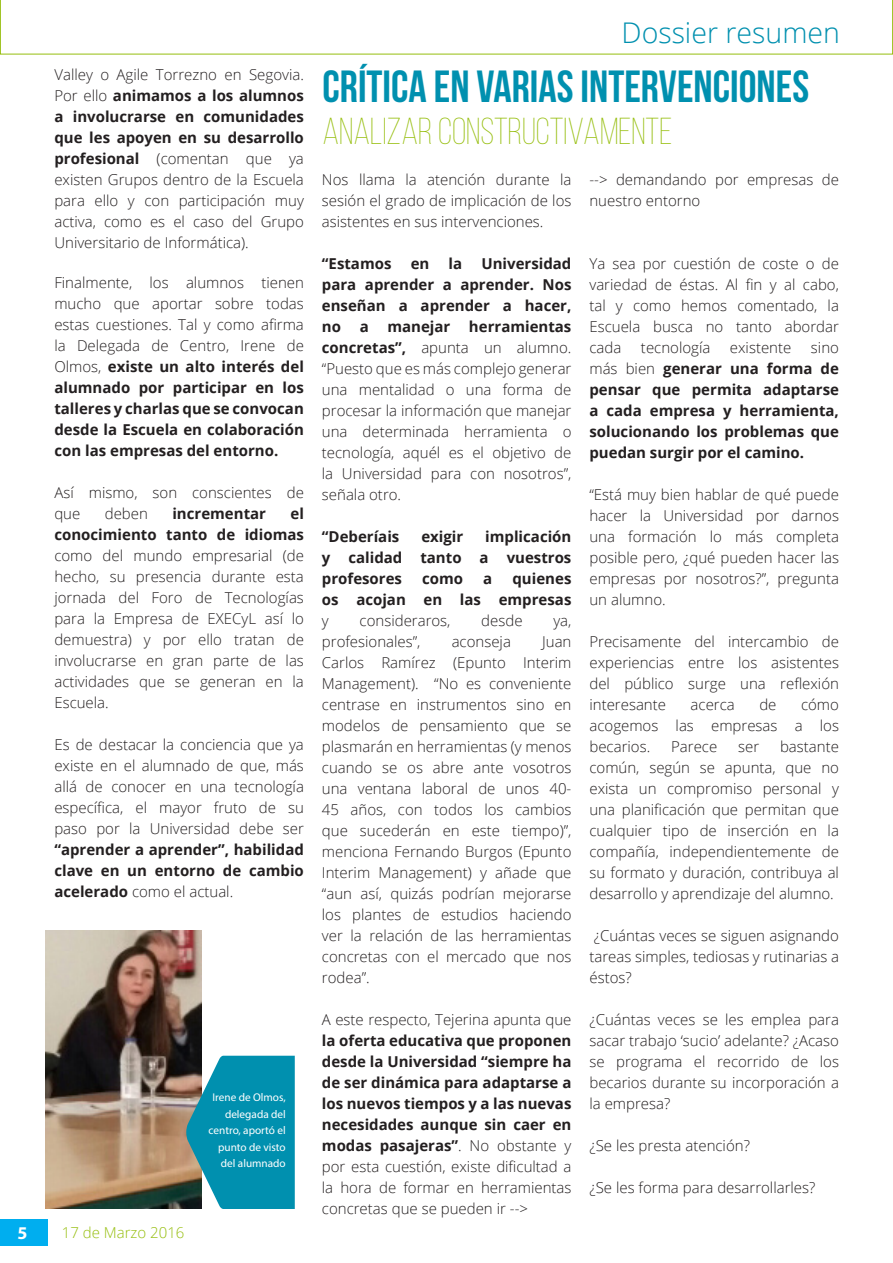
<style>
.page{position:relative;width:893px;height:1263px;background:#fff}
.page>*{position:absolute;margin:0;border:0;box-sizing:border-box;transform-origin:0 0}
.Head_1{font:700 45px "Bebas Neue";color:#0090af}
.Head_1-2{font:300 37.5px "Bebas Neue";color:#96be0e}
.Subheading{font:300 28.5px "Open Sans";color:#0090af}
.t1{font:700 18px "Myriad Pro";color:#fff}
.Body{font:300 15px/21px "Open Sans";color:#231f20;text-align:justify}
.Body-2{font:700 15px/21px "Open Sans";color:#231f20;text-align:justify}
.t2{font:300 15px "Open Sans";color:#96be0e}
.t3{font:11.25px/16.5px "Myriad Pro";color:#fff;text-align:right}
.s1{font-weight:700}
.s2{font-weight:300}
</style>
<div class="page">
<div style="left:0;top:1219px;width:47px;height:26px;background:#00aeef"></div>
<img style="left:45px;top:930px;width:156px;height:279px">
<svg style="left:186px;top:1056px;width:109px;height:153px;background:#1790a8"></svg>
<svg style="left:0;top:0;width:893px;height:54px"></svg>
<p class="Body" style="left:54px;top:63px;width:251px">Valley o Agile Torrezno en Segovia.<br>Por ello <span class="s1">animamos a los alumnos a involucrarse en comunidades que les apoyen en su desarrollo profesional</span> (comentan que ya existen Grupos dentro de la Escuela para ello y con participación muy activa, como es el caso del Grupo Universitario de Informática).</p>
<p class="Body-2" style="left:54px;top:272px;width:251px"><span class="s2">Finalmente, los alumnos tienen mucho que aportar sobre todas estas cuestiones. Tal y como afirma la Delegada de Centro, Irene de Olmos,</span> existe un alto interés del alumnado por participar en los talleres y charlas que se convocan desde la Escuela en colaboración con las empresas del entorno.</p>
<p class="Body" style="left:54px;top:482px;width:251px">Así mismo, son conscientes de que</p>
<p class="Body" style="left:105px;top:503px;width:45px">deben</p>
<p class="Body-2" style="left:172px;top:503px;width:95px">incrementar</p>
<p class="Body" style="left:54px;top:503px;width:251px;text-indent:236px"><span class="s1">el conocimiento tanto de idiomas </span>como del mundo empresarial (de hecho, su presencia durante esta jornada del Foro de Tecnologías para la Empresa de EXECyL así lo demuestra) y por ello tratan de involucrarse en gran parte de las actividades que se generan en la Escuela.</p>
<p class="Body" style="left:54px;top:734px;width:251px">Es de destacar la conciencia que ya existe en el alumnado de que, más allá de conocer en una tecnología específica, el mayor fruto de su paso por la Universidad debe ser <span class="s1">“aprender a aprender”, habilidad clave en un entorno de cambio acelerado</span> como el actual.</p>
<p class="t1" style="left:18px;top:1221px;width:11px">5</p>
<p class="t2" style="left:62px;top:1222px;width:124px">17 de Marzo 2016</p>
<p class="t3" style="left:209px;top:1089px;width:79px">Irene de Olmos, delegada del centro, aportó el punto de visto del alumnado</p>
<p class="Subheading" style="left:622px;top:13px;width:220px">Dossier resumen</p>
<p class="Head_1" style="left:323px;top:62px;width:488px">CRÍTICA EN VARIAS INTERVENCIONES</p>
<p class="Head_1-2" style="left:323px;top:111px;width:351px">ANALIZAR CONSTRUCTIVAMENTE</p>
<p class="Body" style="left:322px;top:168px;width:251px">Nos llama la atención durante la sesión el grado de implicación de los asistentes en sus intervenciones.</p>
<p class="Body-2" style="left:322px;top:252px;width:71px">“Estamos</p>
<p class="Body-2" style="left:411px;top:252px;width:20px">en</p>
<p class="Body-2" style="left:449px;top:252px;width:15px">la</p>
<p class="Body" style="left:322px;top:252px;width:251px;text-indent:159px"><span class="s1">Universidad para aprender a aprender. Nos enseñan a aprender a hacer, no a manejar herramientas concretas”,</span> apunta un alumno. “Puesto que es más complejo generar una mentalidad o una forma de procesar la información que manejar una determinada herramienta o tecnología, aquél es el objetivo de la Universidad para con nosotros”, señala otro.</p>
<p class="Body-2" style="left:322px;top:525px;width:79px">“Deberíais</p>
<p class="Body-2" style="left:421px;top:525px;width:43px">exigir</p>
<p class="Body-2" style="left:322px;top:525px;width:251px;text-indent:163px">implicación y calidad tanto a vuestros profesores</p>
<p class="Body-2" style="left:322px;top:567px;width:251px;text-indent:191px">quienes os acojan en las empresas <span class="s2">y</span></p>
<p class="Body-2" style="left:422px;top:567px;width:43px">como</p>
<p class="Body-2" style="left:483px;top:567px;width:11px">a</p>
<p class="Body" style="left:360px;top:609px;width:92px">consideraros,</p>
<p class="Body" style="left:481px;top:609px;width:43px">desde</p>
<p class="Body" style="left:553px;top:609px;width:20px">ya,</p>
<p class="Body" style="left:322px;top:630px;width:100px">profesionales”,</p>
<p class="Body" style="left:452px;top:630px;width:61px">aconseja</p>
<p class="Body" style="left:322px;top:630px;width:251px;text-indent:220px">Juan Carlos Ramírez (Epunto Interim Management). “No es conveniente centrase en instrumentos sino en modelos de pensamiento que se plasmarán en herramientas (y menos cuando se os abre ante vosotros una ventana laboral de unos 40- 45 años, con todos los cambios que sucederán en este tiempo)”, menciona Fernando Burgos (Epunto Interim Management) y añade que “aun así, quizás podrían mejorarse los plantes de estudios haciendo ver la relación de las herramientas concretas con el mercado que nos rodea”.</p>
<p class="Body-2" style="left:322px;top:1008px;width:251px"><span class="s2">A este respecto, Tejerina apunta que </span>la oferta educativa que proponen desde la Universidad “siempre ha de ser dinámica para adaptarse a los nuevos tiempos y a las nuevas necesidades aunque sin caer en modas pasajeras”<span class="s2">. No obstante y por esta cuestión, existe dificultad a la hora de formar en herramientas concretas que se pueden ir --&gt;</span></p>
<p class="Body" style="left:589px;top:168px;width:251px">--&gt; demandando por empresas de nuestro entorno</p>
<p class="Body" style="left:589px;top:252px;width:251px">Ya sea por cuestión de coste o de variedad de éstas. Al fin y al cabo, tal y como hemos comentado, la Escuela busca no tanto abordar cada</p>
<p class="Body" style="left:641px;top:336px;width:71px">tecnología</p>
<p class="Body" style="left:730px;top:336px;width:63px">existente</p>
<p class="Body-2" style="left:589px;top:336px;width:251px;text-indent:221px"><span class="s2">sino más bien</span> generar una forma de pensar que permita adaptarse a cada empresa y herramienta, solucionando los problemas que puedan surgir por el camino.</p>
<p class="Body" style="left:589px;top:483px;width:251px">“Está muy bien hablar de qué puede hacer la Universidad por darnos una formación lo más completa posible pero, ¿qué pueden hacer las empresas por nosotros?”, pregunta un alumno.</p>
<p class="Body" style="left:589px;top:630px;width:251px">Precisamente del intercambio de experiencias entre los asistentes del público surge una reflexión interesante</p>
<p class="Body" style="left:589px;top:693px;width:251px;text-indent:212px">cómo acogemos las empresas a los becarios.</p>
<p class="Body" style="left:691px;top:693px;width:46px">acerca</p>
<p class="Body" style="left:759px;top:693px;width:19px">de</p>
<p class="Body" style="left:589px;top:735px;width:251px;text-indent:191px">bastante común, según se apunta, que no exista un compromiso personal y una planificación que permitan que cualquier tipo de inserción en la compañía, independientemente de su formato y duración, contribuya al desarrollo y aprendizaje del alumno.</p>
<p class="Body" style="left:589px;top:924px;width:251px">¿Cuántas veces se siguen asignando tareas simples, tediosas y rutinarias a éstos?</p>
<p class="Body" style="left:589px;top:1008px;width:251px">¿Cuántas veces se les emplea para sacar trabajo ‘sucio’ adelante? ¿Acaso se programa el recorrido de los becarios durante su incorporación a la empresa?</p>
<p class="Body" style="left:589px;top:1134px;width:162px">¿Se les presta atención?</p>
<p class="Body" style="left:589px;top:1176px;width:227px">¿Se les forma para desarrollarles?</p>
<p class="Body" style="left:671px;top:735px;width:48px">Parece</p>
<p class="Body" style="left:738px;top:735px;width:23px">ser</p>
</div>
